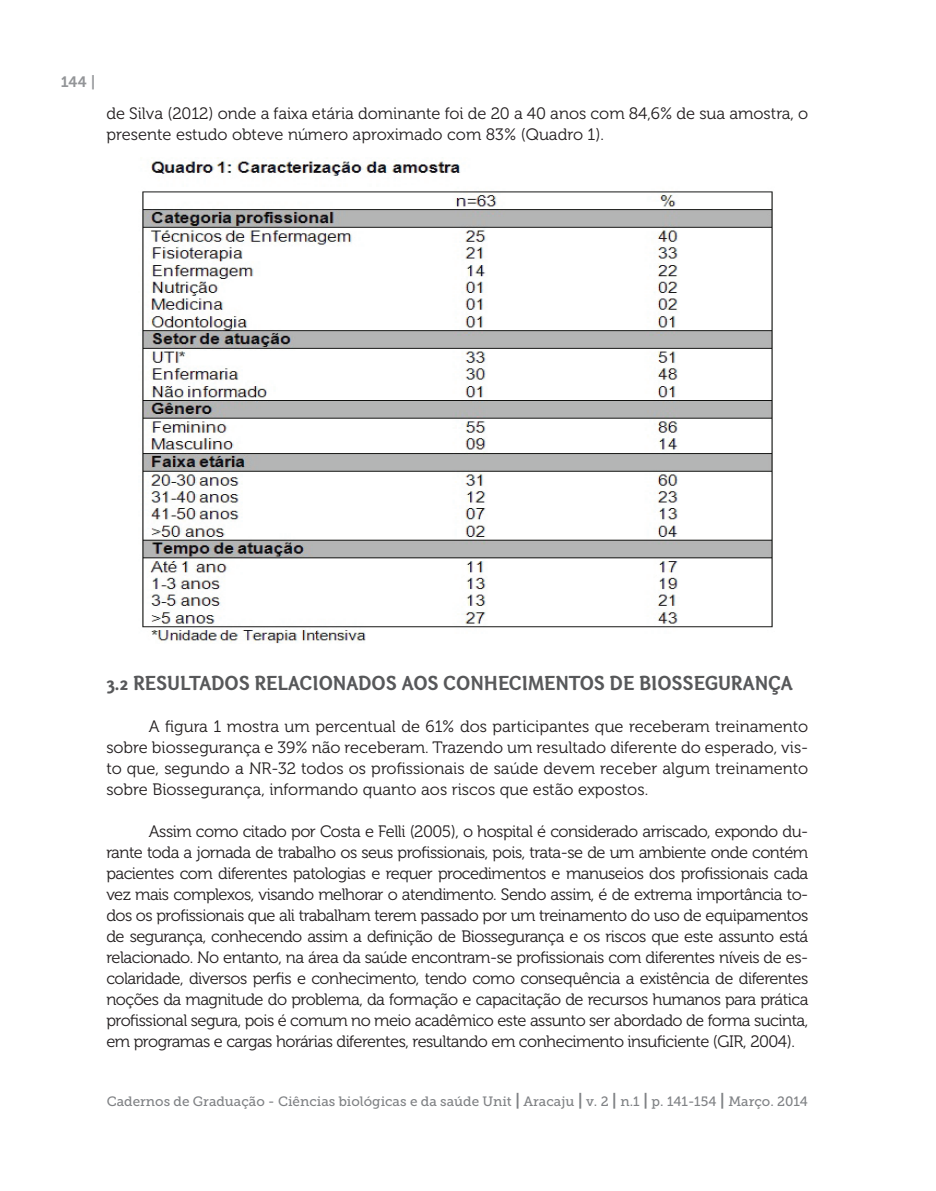
<style>
.page{position:relative;width:936px;height:1191px;background:#fff}
.page>*{position:absolute;margin:0;border:0;box-sizing:border-box;transform-origin:0 0}
.t1{font:21px "Otari Bold Limited";color:#57585a}
.t2{font:16.5px/21px "Museo 300";color:#231f20;text-align:justify}
.t3{font:15px "Museo 700";color:#939598}
.t4{font:13.5px "Museo Slab 500";color:#808285}
.s1{font-family:"Museo 700";font-size:16.5px}
</style>
<div class="page">
<img style="left:142px;top:157px;width:631px;height:487px">
<p class="t3" style="left:61px;top:73px;width:36px">144 |</p>
<p class="t2" style="left:106px;top:103px;width:703px">de Silva (2012) onde a faixa etária dominante foi de 20 a 40 anos com 84,6% de sua amostra, o presente estudo obteve número aproximado com 83% (Quadro 1).</p>
<p class="t1" style="left:106px;top:670px;width:687px">3.2 RESULTADOS RELACIONADOS AOS CONHECIMENTOS DE BIOSSEGURANÇA</p>
<p class="t2" style="left:106px;top:716px;width:703px;text-indent:43px">A figura 1 mostra um percentual de 61% dos participantes que receberam treinamento sobre biossegurança e 39% não receberam. Trazendo um resultado diferente do esperado, vis&shy;to que, segundo a NR-32 todos os profissionais de saúde devem receber algum treinamento sobre Biossegurança, informando quanto aos riscos que estão expostos.</p>
<p class="t2" style="left:106px;top:821px;width:703px;text-indent:43px">Assim como citado por Costa e Felli (2005), o hospital é considerado arriscado, expondo du&shy;rante toda a jornada de trabalho os seus profissionais, pois, trata-se de um ambiente onde contém pacientes com diferentes patologias e requer procedimentos e manuseios dos profissionais cada vez mais complexos, visando melhorar o atendimento. Sendo assim, é de extrema importância to&shy;dos os profissionais que ali trabalham terem passado por um treinamento do uso de equipamentos de segurança, conhecendo assim a definição de Biossegurança e os riscos que este assunto está relacionado. No entanto, na área da saúde encontram-se profissionais com diferentes níveis de es&shy;colaridade, diversos perfis e conhecimento, tendo como consequência a existência de diferentes noções da magnitude do problema, da formação e capacitação de recursos humanos para prática profissional segura, pois é comum no meio acadêmico este assunto ser abordado de forma sucinta, em programas e cargas horárias diferentes, resultando em conhecimento insuficiente (GIR, 2004).</p>
<p class="t4" style="left:107px;top:1093px;width:702px">Cadernos de Graduação - Ciências biológicas e da saúde Unit <span class="s1">|</span> Aracaju <span class="s1">|</span> v. 2 <span class="s1">|</span> n.1 <span class="s1">|</span> p. 141-154 <span class="s1">|</span> Março. 2014</p>
</div>
